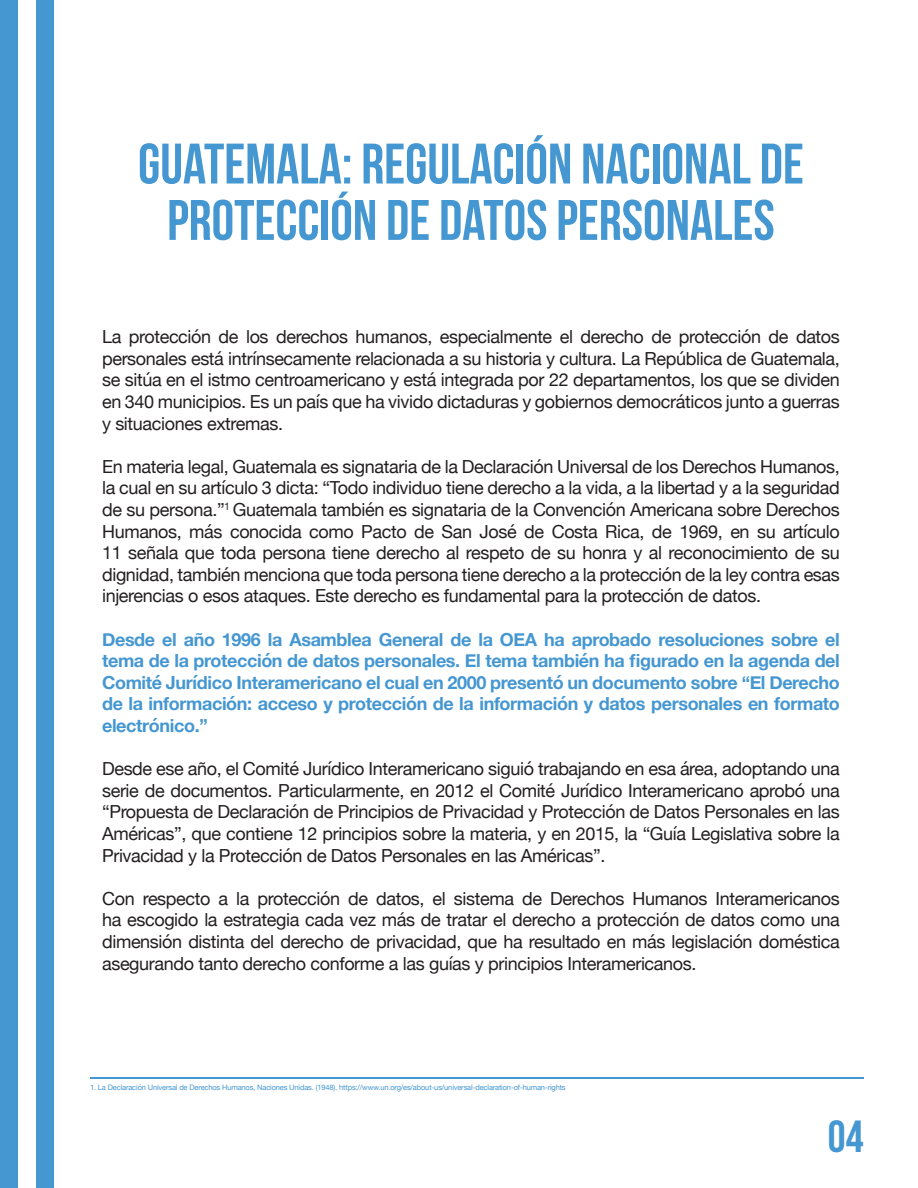
<style>
.page{position:relative;width:918px;height:1188px;background:#fff}
.page>*{position:absolute;margin:0;border:0;box-sizing:border-box;transform-origin:0 0}
.t1{font:57px/56.4px "Bebas Neue";color:#4597d1;text-align:center}
.t2{font:45px "Bebas Neue";color:#4597d1}
.t3{font:18px/21.6px "Helvetica Neue";letter-spacing:-.02em;color:#231f20;text-align:justify}
.t4{font:700 18px/21.6px "Helvetica Neue";letter-spacing:-.02em;color:#4597d1;text-align:justify}
.t5{font:7.5px "Helvetica Neue";letter-spacing:-.02em;color:#4597d1}
</style>
<div class="page">
<div style="left:0;top:0;width:17px;height:1188px;background:#4597d1"></div>
<div style="left:37px;top:0;width:17px;height:1188px;background:#4597d1"></div>
<hr style="left:90px;top:1077px;width:774px;height:2px;background:#4597d1">
<h1 class="t1" style="left:138px;top:135px;width:667px">GUATEMALA: REGULACIÓN NACIONAL DE<br>PROTECCIÓN DE DATOS PERSONALES</h1>
<p class="t3" style="left:102px;top:327px;width:739px">La protección de los derechos humanos, especialmente el derecho de protección de datos personales está intrínsecamente relacionada a su historia y cultura. La República de Guatemala, se sitúa en el istmo centroamericano y está integrada por 22 departamentos, los que se dividen en 340 municipios. Es un país que ha vivido dictaduras y gobiernos democráticos junto a guerras y situaciones extremas.</p>
<p class="t3" style="left:102px;top:457px;width:739px">En materia legal, Guatemala es signataria de la Declaración Universal de los Derechos Humanos, la cual en su artículo 3 dicta: “Todo individuo tiene derecho a la vida, a la libertad y a la seguridad de su persona.”<sup>1</sup> Guatemala también es signataria de la Convención Americana sobre Derechos Humanos, más conocida como Pacto de San José de Costa Rica, de 1969, en su artículo 11 señala que toda persona tiene derecho al respeto de su honra y al reconocimiento de su dignidad, también menciona que toda persona tiene derecho a la protección de la ley contra esas injerencias o esos ataques. Este derecho es fundamental para la protección de datos.</p>
<p class="t4" style="left:102px;top:629px;width:739px">Desde el año 1996 la Asamblea General de la OEA ha aprobado resoluciones sobre el tema de la protección de datos personales. El tema también ha figurado en la agenda del Comité Jurídico Interamericano el cual en 2000 presentó un documento sobre “El Derecho de la información: acceso y protección de la información y datos personales en formato electrónico.”</p>
<p class="t3" style="left:102px;top:759px;width:739px">Desde ese año, el Comité Jurídico Interamericano siguió trabajando en esa área, adoptando una serie de documentos. Particularmente, en 2012 el Comité Jurídico Interamericano aprobó una “Propuesta de Declaración de Principios de Privacidad y Protección de Datos Personales en las Américas”, que contiene 12 principios sobre la materia, y en 2015, la “Guía Legislativa sobre la Privacidad y la Protección de Datos Personales en las Américas”.</p>
<p class="t3" style="left:102px;top:889px;width:739px">Con respecto a la protección de datos, el sistema de Derechos Humanos Interamericanos ha escogido la estrategia cada vez más de tratar el derecho a protección de datos como una dimensión distinta del derecho de privacidad, que ha resultado en más legislación doméstica asegurando tanto derecho conforme a las guías y principios Interamericanos.</p>
<p class="t5" style="left:90px;top:1082px;width:477px">1. La Declaración Universal de Derechos Humanos, Naciones Unidas. (1948). https://www.un.org/es/about-us/universal-declaration-of-human-rights</p>
<h2 class="t2" style="left:828px;top:1112px;width:37px">04</h2>
</div>
